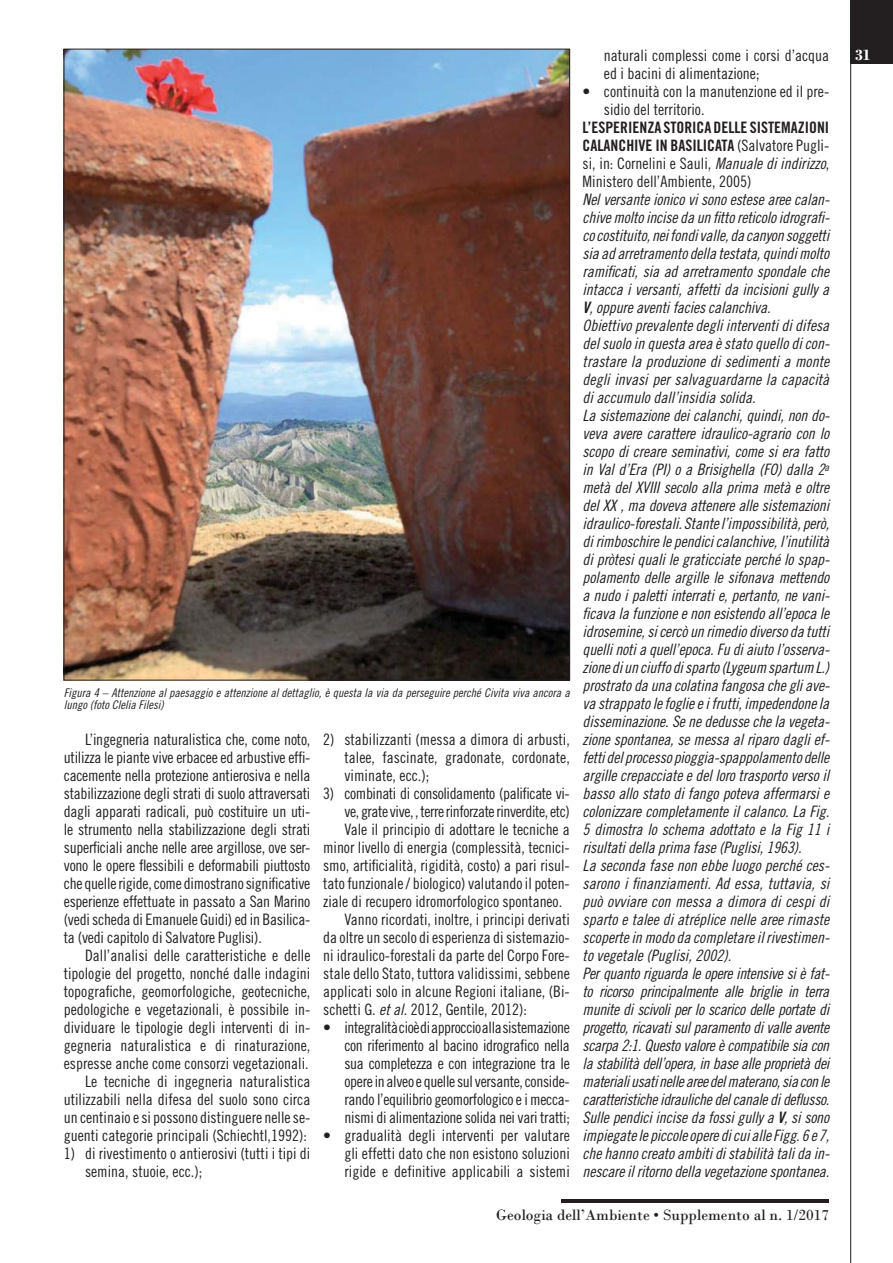
<style>
.page{position:relative;width:893px;height:1263px;background:#fff}
.page>*{position:absolute;margin:0;border:0;box-sizing:border-box;transform-origin:0 0}
.t1{font:15.75px/18px "Trade Gothic LT Std Cn 18 Obl";letter-spacing:-.01em;color:#231f20}
.t2{font:15.75px/18px "Trade Gothic LT Std Cn 18";color:#231f20;text-align:justify}
.t3{font:15.75px "Trade Gothic LT Std Cn 18";letter-spacing:-.025em;color:#231f20}
.t4{font:15.75px/18px "Trade Gothic LT Std Bd Cn 20";color:#231f20}
.t5{font:15.75px "Bodoni";color:#231f20}
.t6{font:700 15.75px "Bodoni";color:#fff}
.t7{font:12px/12px "Trade Gothic LT Std Cn 18 Obl";color:#231f20}
.s1{font-family:"Trade Gothic LT Std Cn 18 Obl"}
.s2{font-family:"Trade Gothic LT Std Cn 18"}
.s3{font-family:"Trade Gothic LT Std Bd Cn 20 Obl"}
</style>
<div class="page">
<hr style="left:561px;top:1199px;width:268px;height:3px;background:#231f20">
<hr style="left:850px;top:0;width:1px;height:1263px;background:#231f20">
<div style="left:850px;top:0;width:43px;height:64px;background:#231f20"></div>
<img style="left:66px;top:51px;width:502px;height:627px">
<p class="t7" style="left:64px;top:687px;width:507px">Figura 4 – Attenzione al paesaggio e attenzione al dettaglio, è questa la via da perseguire perché Civita viva ancora a lungo (foto Clelia Filesi)</p>
<p class="t2" style="left:64px;top:731px;width:248px;text-indent:21px">L’ingegneria naturalistica che, come noto, utilizza le piante vive erbacee ed arbustive effi&shy;cacemente nella protezione antierosiva e nella stabilizzazione degli strati di suolo attraversati dagli apparati radicali, può costituire un uti&shy;le strumento nella stabilizzazione degli strati superficiali anche nelle aree argillose, ove ser&shy;vono le opere flessibili e deformabili piuttosto che quelle rigide, come dimostrano significative esperienze effettuate in passato a San Marino (vedi scheda di Emanuele Guidi) ed in Basilica&shy;ta (vedi capitolo di Salvatore Puglisi).</p>
<p class="t2" style="left:64px;top:947px;width:248px;text-align:right">Dall’analisi delle caratteristiche e delle tipologie del progetto, nonché dalle indagini topografiche, geomorfologiche, geotecniche, pedologiche e vegetazionali, è possibile in&shy;dividuare le tipologie degli interventi di in&shy;gegneria naturalistica e di rinaturazione, espresse anche come consorzi vegetazionali.<br>Le tecniche di ingegneria naturalistica utilizzabili nella difesa del suolo sono circa un centinaio e si possono distinguere nelle se&shy;guenti categorie principali (Schiechtl,1992):</p>
<p class="t2" style="left:85px;top:1145px;width:227px;text-indent:-21px">1) di rivestimento o antierosivi (tutti i tipi di semina, stuoie, ecc.);</p>
<p class="t2" style="left:344px;top:731px;width:227px;text-indent:-21px">2) stabilizzanti (messa a dimora di arbusti, talee, fascinate, gradonate, cordonate, viminate, ecc.);</p>
<p class="t3" style="left:323px;top:787px;width:248px">3) combinati di consolidamento (palificate vi-</p>
<p class="t3" style="left:344px;top:805px;width:227px">ve, grate vive, , terre rinforzate rinverdite, etc)</p>
<p class="t2" style="left:344px;top:821px;width:227px">Vale il principio di adottare le tecniche a</p>
<p class="t2" style="left:323px;top:839px;width:248px">minor livello di energia (complessità, tecnici-</p>
<p class="t2" style="left:323px;top:857px;width:248px">smo, artificialità, rigidità, costo) a pari risul-</p>
<p class="t2" style="left:323px;top:875px;width:248px">tato funzionale / biologico) valutando il poten-</p>
<p class="t2" style="left:323px;top:893px;width:240px">ziale di recupero idromorfologico spontaneo.</p>
<p class="t2" style="left:344px;top:911px;width:227px">Vanno ricordati, inoltre, i principi derivati</p>
<p class="t2" style="left:323px;top:929px;width:248px">da oltre un secolo di esperienza di sistemazio-</p>
<p class="t2" style="left:323px;top:947px;width:248px">ni idraulico-forestali da parte del Corpo Fore-</p>
<p class="t2" style="left:323px;top:965px;width:248px">stale dello Stato, tuttora validissimi, sebbene</p>
<p class="t2" style="left:323px;top:983px;width:248px">applicati solo in alcune Regioni italiane, (Bi-</p>
<p class="t2" style="left:323px;top:1001px;width:205px">schetti G. <span class="s1">et al</span>. 2012, Gentile, 2012):</p>
<p class="t2" style="left:344px;top:1019px;width:227px;text-indent:-21px">• integralità cioè di approccio alla sistemazione con riferimento al bacino idrografico nella sua completezza e con integrazione tra le opere in alveo e quelle sul versante, conside&shy;rando l’equilibrio geomorfologico e i mecca&shy;nismi di alimentazione solida nei vari tratti;</p>
<p class="t2" style="left:344px;top:1127px;width:227px;text-indent:-21px">• gradualità degli interventi per valutare gli effetti dato che non esistono soluzioni rigide e definitive applicabili a sistemi</p>
<p class="t2" style="left:604px;top:47px;width:227px">naturali complessi come i corsi d’acqua ed i bacini di alimentazione;</p>
<p class="t2" style="left:604px;top:83px;width:227px;text-indent:-21px">• continuità con la manutenzione ed il pre&shy;sidio del territorio.</p>
<p class="t4" style="left:583px;top:119px;width:248px">L’ESPERIENZA STORICA DELLE SISTEMAZIONI<br>CALANCHIVE IN BASILICATA <span class="s2">(Salvatore Pugli-</span></p>
<p class="t2" style="left:583px;top:155px;width:248px">si, in: Cornelini e Sauli, <span class="s1">Manuale di indirizzo</span>,<br>Ministero dell’Ambiente, 2005)</p>
<p class="t1" style="left:583px;top:191px;width:248px">Nel versante ionico vi sono estese aree calan&shy;chive molto incise da un fitto reticolo idrografi&shy;co costituito, nei fondi valle, da canyon soggetti sia ad arretramento della testata, quindi molto ramificati, sia ad arretramento spondale che intacca i versanti, affetti da incisioni gully a <span class="s3">V</span>, oppure aventi facies calanchiva.<br>Obiettivo prevalente degli interventi di difesa del suolo in questa area è stato quello di con&shy;trastare la produzione di sedimenti a monte degli invasi per salvaguardarne la capacità di accumulo dall’insidia solida.<br>La sistemazione dei calanchi, quindi, non do&shy;veva avere carattere idraulico-agrario con lo scopo di creare seminativi, come si era fatto in Val d’Era (PI) o a Brisighella (FO) dalla 2<sup>a </sup>metà del XVIII secolo alla prima metà e oltre del XX , ma doveva attenere alle sistemazioni idraulico-forestali. Stante l’impossibilità, però, di rimboschire le pendici calanchive, l’inutilità di pròtesi quali le graticciate perché lo spap&shy;polamento delle argille le sifonava mettendo a nudo i paletti interrati e, pertanto, ne vani&shy;ficava la funzione e non esistendo all’epoca le idrosemine, si cercò un rimedio diverso da tutti quelli noti a quell’epoca. Fu di aiuto l’osserva&shy;zione di un ciuffo di sparto (Lygeum spartum L.) prostrato da una colatina fangosa che gli ave&shy;va strappato le foglie e i frutti, impedendone la disseminazione. Se ne dedusse che la vegeta&shy;zione spontanea, se messa al riparo dagli ef&shy;fetti del processo pioggia-spappolamento delle argille crepacciate e del loro trasporto verso il basso allo stato di fango poteva affermarsi e colonizzare completamente il calanco. La Fig.<br>5 dimostra lo schema adottato e la Fig 11 i risultati della prima fase (Puglisi, 1963).<br>La seconda fase non ebbe luogo perché ces&shy;sarono i finanziamenti. Ad essa, tuttavia, si può ovviare con messa a dimora di cespi di sparto e talee di atréplice nelle aree rimaste scoperte in modo da completare il rivestimen&shy;to vegetale (Puglisi, 2002).<br>Per quanto riguarda le opere intensive si è fat&shy;to ricorso principalmente alle briglie in terra munite di scivoli per lo scarico delle portate di progetto, ricavati sul paramento di valle avente scarpa 2:1. Questo valore è compatibile sia con la stabilità dell’opera, in base alle proprietà dei materiali usati nelle aree del materano, sia con le caratteristiche idrauliche del canale di deflusso.<br>Sulle pendici incise da fossi gully a <span class="s3">V</span>, si sono impiegate le piccole opere di cui alle Figg. 6 e 7, che hanno creato ambiti di stabilità tali da in&shy;nescare il ritorno della vegetazione spontanea.</p>
<p class="t5" style="left:496px;top:1206px;width:335px">Geologia dell’Ambiente • Supplemento al n. 1/2017</p>
<p class="t6" style="left:855px;top:45px;width:17px">31</p>
</div>
